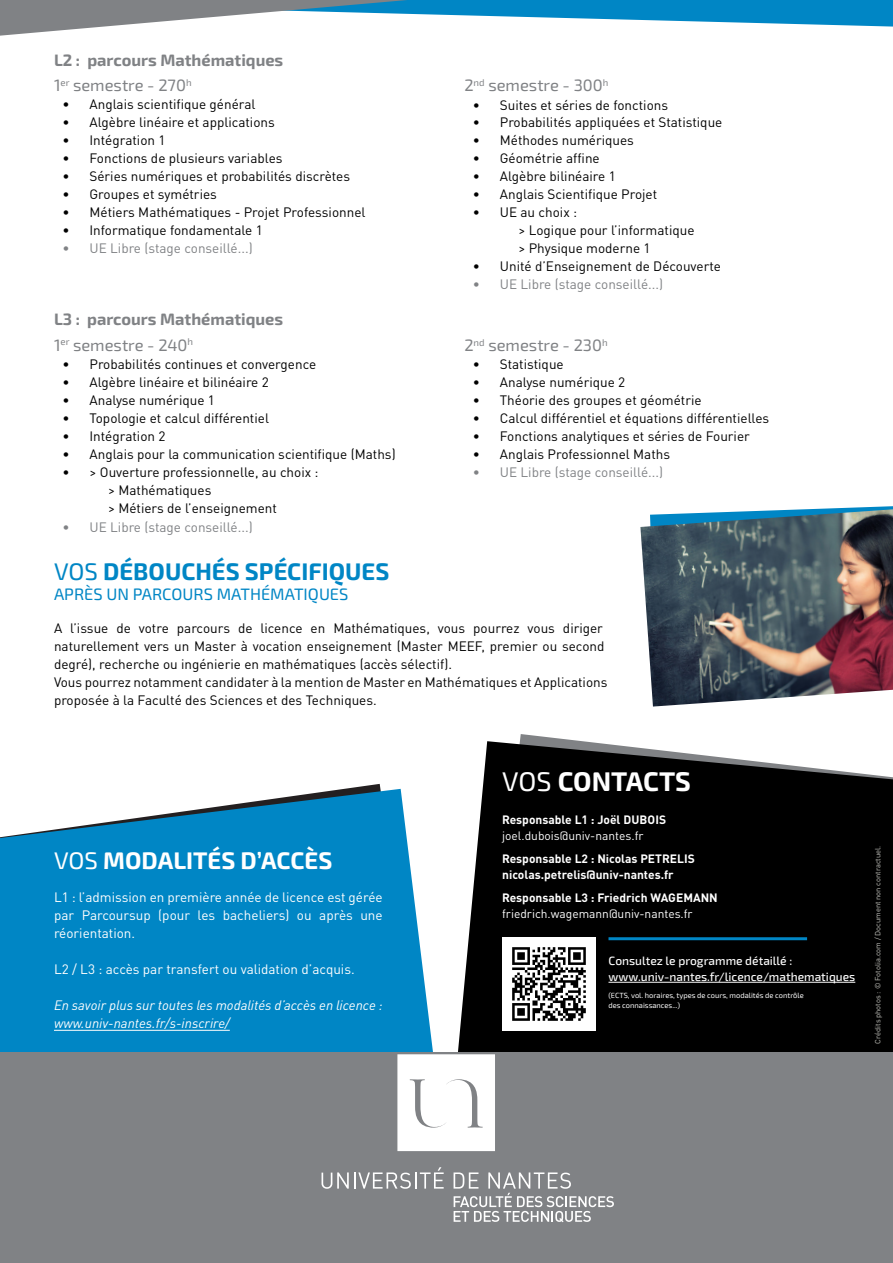
<style>
.page{position:relative;width:893px;height:1263px;background:#fff}
.page>*{position:absolute;margin:0;border:0;box-sizing:border-box;transform-origin:0 0}
.t1{font:700 27px "Exo 2";color:#fff}
.t2{font:700 24px "Exo 2";color:#0086c5}
.t3{font:700 24px "Exo 2";color:#fff}
.t4{font:700 16.5px/25.5px "Exo 2";color:#808285}
.t5{font:16.5px "Exo 2";color:#808285}
.t6{font:16.5px "Exo 2";color:#0086c5}
.t7{font:13.5px/18px "DIN Pro";color:#000}
.t8{font:13.5px/18px "DIN Pro";color:#fff;text-align:justify}
.t9{font:13.5px "DIN Pro";color:#808285}
.t10{font:italic 13.5px/18px "DIN Pro";color:#fff}
.t11{font:700 12px/16.5px "DIN Pro";color:#fff}
.t12{font:500 12px/16.5px "Exo 2";color:#fff}
.t13{font:12px "DIN Pro";color:#fff}
.t14{font:7.5px/10.5px "Exo 2";color:#fff}
.t15{font:7.5px "DIN Pro";color:#c7c7c1}
.s1{font-weight:400}
</style>
<div class="page">
<svg style="left:0;top:789px;width:433px;height:263px;background:#1c92c9"></svg>
<svg style="left:520px;top:734px;width:60px;height:7px"></svg>
<svg style="left:458px;top:741px;width:435px;height:311px;background:#171717"></svg>
<div style="left:0;top:1052px;width:893px;height:211px;background:#808285"></div>
<svg style="left:322px;top:1167px;width:122px;height:22px"></svg>
<svg style="left:397px;top:1054px;width:98px;height:97px;background:#f6f6f6"></svg>
<svg style="left:454px;top:1172px;width:160px;height:50px"></svg>
<hr style="left:608px;top:982px;width:247px;height:1px;background:#fff">
<svg style="left:0;top:0;width:893px;height:36px"></svg>
<hr style="left:608px;top:937px;width:199px;height:3px;background:#0086c5">
<img style="left:502px;top:937px;width:93px;height:93px">
<hr style="left:54px;top:1030px;width:176px;height:1px;background:#fff">
<svg style="left:814px;top:506px;width:79px;height:3px"></svg>
<img style="left:640px;top:509px;width:253px;height:197px">
<p class="t4" style="left:54px;top:47px;width:231px">L2 : parcours Mathématiques<br><span class="s1">1</span><sup>er</sup> <span class="s1">semestre - 270</span><sup>h</sup></p>
<p class="t7" style="left:63px;top:94px;width:194px">• Anglais scientifique général</p>
<p class="t7" style="left:63px;top:112px;width:214px">• Algèbre linéaire et applications</p>
<p class="t7" style="left:63px;top:130px;width:104px">• Intégration 1</p>
<p class="t7" style="left:63px;top:148px;width:221px">• Fonctions de plusieurs variables</p>
<p class="t7" style="left:63px;top:166px;width:289px">• Séries numériques et probabilités discrètes</p>
<p class="t7" style="left:63px;top:184px;width:156px">• Groupes et symétries</p>
<p class="t7" style="left:63px;top:202px;width:304px">• Métiers Mathématiques - Projet Professionnel</p>
<p class="t7" style="left:63px;top:220px;width:202px">• Informatique fondamentale 1</p>
<p class="t9" style="left:63px;top:238px;width:192px">• UE Libre (stage conseillé...)</p>
<p class="t5" style="left:464px;top:76px;width:145px">2<sup>nd</sup> semestre - 300<sup>h</sup></p>
<p class="t7" style="left:473px;top:94px;width:197px">• Suites et séries de fonctions</p>
<p class="t7" style="left:473px;top:112px;width:251px">• Probabilités appliquées et Statistique</p>
<p class="t7" style="left:473px;top:130px;width:163px">• Méthodes numériques</p>
<p class="t7" style="left:473px;top:148px;width:128px">• Géométrie affine</p>
<p class="t7" style="left:473px;top:166px;width:144px">• Algèbre bilinéaire 1</p>
<p class="t7" style="left:473px;top:184px;width:186px">• Anglais Scientifique Projet</p>
<p class="t7" style="left:518px;top:202px;width:178px;text-indent:-45px">• UE au choix :<br>&gt; Logique pour l’informatique &gt; Physique moderne 1</p>
<p class="t7" style="left:473px;top:256px;width:250px">• Unité d’Enseignement de Découverte</p>
<p class="t9" style="left:473px;top:274px;width:192px">• UE Libre (stage conseillé...)</p>
<p class="t4" style="left:54px;top:307px;width:231px">L3 : parcours Mathématiques<br><span class="s1">1</span><sup>er</sup> <span class="s1">semestre - 240</span><sup>h</sup></p>
<p class="t7" style="left:63px;top:353px;width:255px">• Probabilités continues et convergence</p>
<p class="t7" style="left:63px;top:371px;width:208px">• Algèbre linéaire et bilinéaire 2</p>
<p class="t7" style="left:63px;top:389px;width:154px">• Analyse numérique 1</p>
<p class="t7" style="left:63px;top:407px;width:208px">• Topologie et calcul différentiel</p>
<p class="t7" style="left:63px;top:425px;width:104px">• Intégration 2</p>
<p class="t7" style="left:63px;top:443px;width:335px">• Anglais pour la communication scientifique (Maths)</p>
<p class="t7" style="left:108px;top:461px;width:212px;text-indent:-45px">• &gt; Ouverture professionnelle, au choix : &gt; Mathématiques<br>&gt; Métiers de l’enseignement</p>
<p class="t9" style="left:63px;top:517px;width:192px">• UE Libre (stage conseillé...)</p>
<h2 class="t2" style="left:54px;top:557px;width:337px"><span class="s1">vos</span> débouchés spécifiques</h2>
<p class="t6" style="left:54px;top:584px;width:296px">après un parcours mathématiques</p>
<p class="t7" style="left:54px;top:617px;width:555px">A l’issue de votre parcours de licence en Mathématiques, vous pourrez vous diriger naturellement vers un Master à vocation enseignement (Master MEEF, premier ou second degré), recherche ou ingénierie en mathématiques (accès sélectif).<br>Vous pourrez notamment candidater à la mention de Master en Mathématiques et Applications proposée à la Faculté des Sciences et des Techniques.</p>
<p class="t5" style="left:464px;top:336px;width:145px">2<sup>nd</sup> semestre - 230<sup>h</sup></p>
<p class="t7" style="left:473px;top:354px;width:92px">• Statistique</p>
<p class="t7" style="left:473px;top:372px;width:154px">• Analyse numérique 2</p>
<p class="t7" style="left:473px;top:390px;width:230px">• Théorie des groupes et géométrie</p>
<p class="t7" style="left:473px;top:408px;width:298px">• Calcul différentiel et équations différentielles</p>
<p class="t7" style="left:473px;top:426px;width:279px">• Fonctions analytiques et séries de Fourier</p>
<p class="t7" style="left:473px;top:444px;width:199px">• Anglais Professionnel Maths</p>
<p class="t9" style="left:473px;top:461px;width:192px">• UE Libre (stage conseillé...)</p>
<h2 class="t3" style="left:54px;top:847px;width:280px"><span class="s1">vos</span> modalités d’accès</h2>
<p class="t8" style="left:54px;top:887px;width:330px">L1 : l’admission en première année de licence est gérée par Parcoursup (pour les bacheliers) ou après une réorientation.</p>
<p class="t8" style="left:54px;top:959px;width:302px">L2 / L3 : accès par transfert ou validation d’acquis.</p>
<p class="t10" style="left:54px;top:995px;width:330px">En savoir plus sur toutes les modalités d’accès en licence : www.univ-nantes.fr/s-inscrire/</p>
<h1 class="t1" style="left:502px;top:765px;width:190px"><span class="s1">vos</span> contacts</h1>
<p class="t11" style="left:502px;top:809px;width:164px">Responsable L1 : Joël Dubois</p>
<p class="t13" style="left:502px;top:826px;width:143px">joel.dubois@univ-nantes.fr</p>
<p class="t11" style="left:502px;top:848px;width:194px">Responsable L2 : Nicolas PETRELIS nicolas.petrelis@univ-nantes.fr</p>
<p class="t11" style="left:502px;top:887px;width:217px">Responsable L3 : Friedrich WAGEMANN</p>
<p class="t13" style="left:502px;top:904px;width:192px">friedrich.wagemann@univ-nantes.fr</p>
<p class="t12" style="left:608px;top:952px;width:248px">Consultez le programme détaillé : www.univ-nantes.fr/licence/mathematiques</p>
<p class="t14" style="left:608px;top:990px;width:8px">(ECTS</p>
<p class="t14" style="left:608px;top:990px;width:197px;text-indent:19px">, vol. horaires, types de cours, modalités de contrôle des connaissances...)</p>
<p class="t15" style="left:872px;top:1043px;width:199px;rotate:-90deg">Crédits photos : © Fotolia.com / Document non contractuel.</p>
</div>
